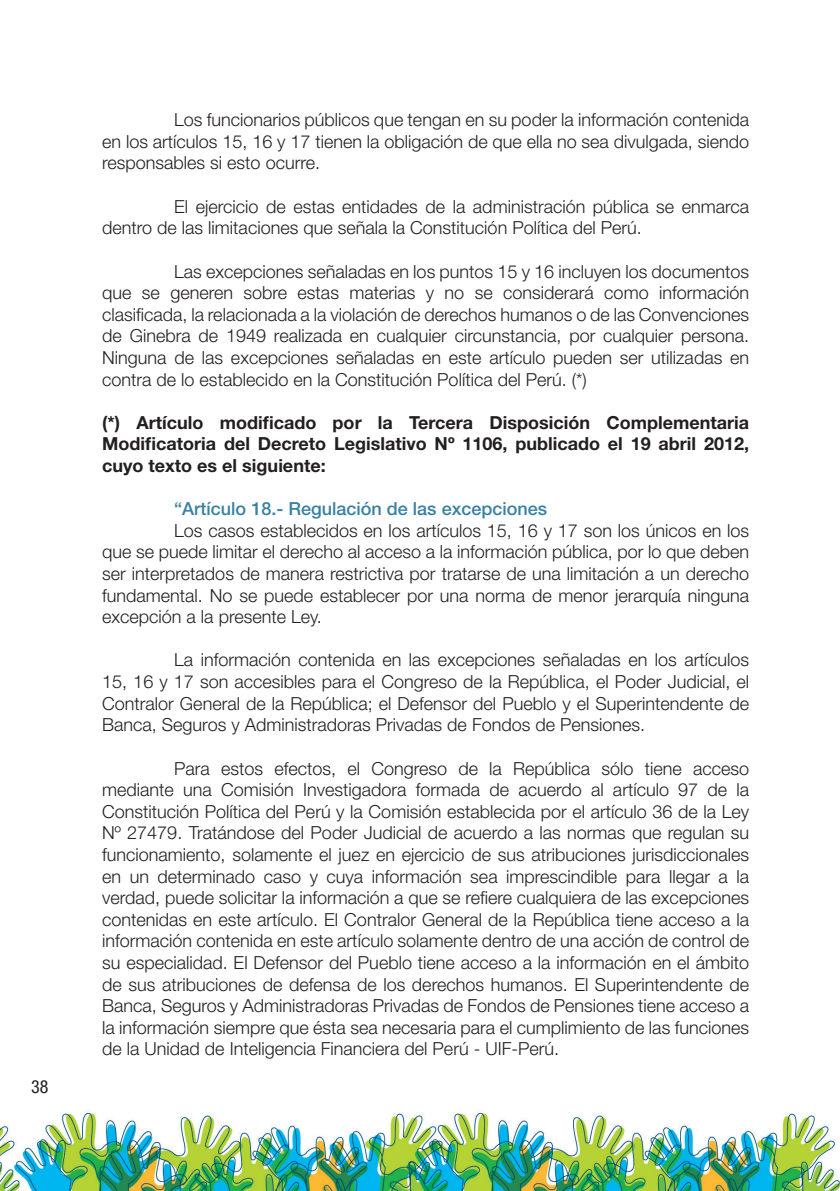
<style>
.page{position:relative;width:840px;height:1191px;background:#fff}
.page>*{position:absolute;margin:0;border:0;box-sizing:border-box;transform-origin:0 0}
.t1{font:300 18px/21.6px "Helvetica Neue LT Std";color:#231f20;text-align:justify}
.t2{font:700 18px/21.6px "Helvetica Neue LT Std";color:#231f20;text-align:justify}
.t3{font:500 18px "Helvetica Neue LT Std";color:#3980a3}
.t4{font:condensed 18px "Helvetica Neue LT Std";color:#231f20}
</style>
<div class="page">
<img style="left:0;top:1112px;width:839px;height:79px">
<p class="t4" style="left:31px;top:1076px;width:19px">38</p>
<p class="t1" style="left:102px;top:109px;width:648px;text-indent:72px">Los funcionarios públicos que tengan en su poder la información contenida en los artículos 15, 16 y 17 tienen la obligación de que ella no sea divulgada, siendo responsables si esto ocurre.</p>
<p class="t1" style="left:102px;top:195px;width:648px;text-indent:72px">El ejercicio de estas entidades de la administración pública se enmarca dentro de las limitaciones que señala la Constitución Política del Perú.</p>
<p class="t1" style="left:102px;top:260px;width:648px;text-indent:72px">Las excepciones señaladas en los puntos 15 y 16 incluyen los documentos que se generen sobre estas materias y no se considerará como información clasificada, la relacionada a la violación de derechos humanos o de las Convenciones de Ginebra de 1949 realizada en cualquier circunstancia, por cualquier persona.<br>Ninguna de las excepciones señaladas en este artículo pueden ser utilizadas en contra de lo establecido en la Constitución Política del Perú. (*)</p>
<p class="t2" style="left:102px;top:411px;width:648px">(*) Artículo modificado por la Tercera Disposición Complementaria Modificatoria del Decreto Legislativo Nº 1106, publicado el 19 abril 2012, cuyo texto es el siguiente:</p>
<p class="t3" style="left:174px;top:498px;width:374px">“Artículo 18.- Regulación de las excepciones</p>
<p class="t1" style="left:102px;top:519px;width:648px;text-indent:72px">Los casos establecidos en los artículos 15, 16 y 17 son los únicos en los que se puede limitar el derecho al acceso a la información pública, por lo que deben ser interpretados de manera restrictiva por tratarse de una limitación a un derecho fundamental. No se puede establecer por una norma de menor jerarquía ninguna excepción a la presente Ley.</p>
<p class="t1" style="left:102px;top:649px;width:648px;text-indent:72px">La información contenida en las excepciones señaladas en los artículos 15, 16 y 17 son accesibles para el Congreso de la República, el Poder Judicial, el Contralor General de la República; el Defensor del Pueblo y el Superintendente de Banca, Seguros y Administradoras Privadas de Fondos de Pensiones.</p>
<p class="t1" style="left:102px;top:757px;width:648px;text-indent:72px">Para estos efectos, el Congreso de la República sólo tiene acceso mediante una Comisión Investigadora formada de acuerdo al artículo 97 de la Constitución Política del Perú y la Comisión establecida por el artículo 36 de la Ley Nº 27479. Tratándose del Poder Judicial de acuerdo a las normas que regulan su funcionamiento, solamente el juez en ejercicio de sus atribuciones jurisdiccionales en un determinado caso y cuya información sea imprescindible para llegar a la verdad, puede solicitar la información a que se refiere cualquiera de las excepciones contenidas en este artículo. El Contralor General de la República tiene acceso a la información contenida en este artículo solamente dentro de una acción de control de su especialidad. El Defensor del Pueblo tiene acceso a la información en el ámbito de sus atribuciones de defensa de los derechos humanos. El Superintendente de Banca, Seguros y Administradoras Privadas de Fondos de Pensiones tiene acceso a la información siempre que ésta sea necesaria para el cumplimiento de las funciones de la Unidad de Inteligencia Financiera del Perú - UIF-Perú.</p>
</div>
